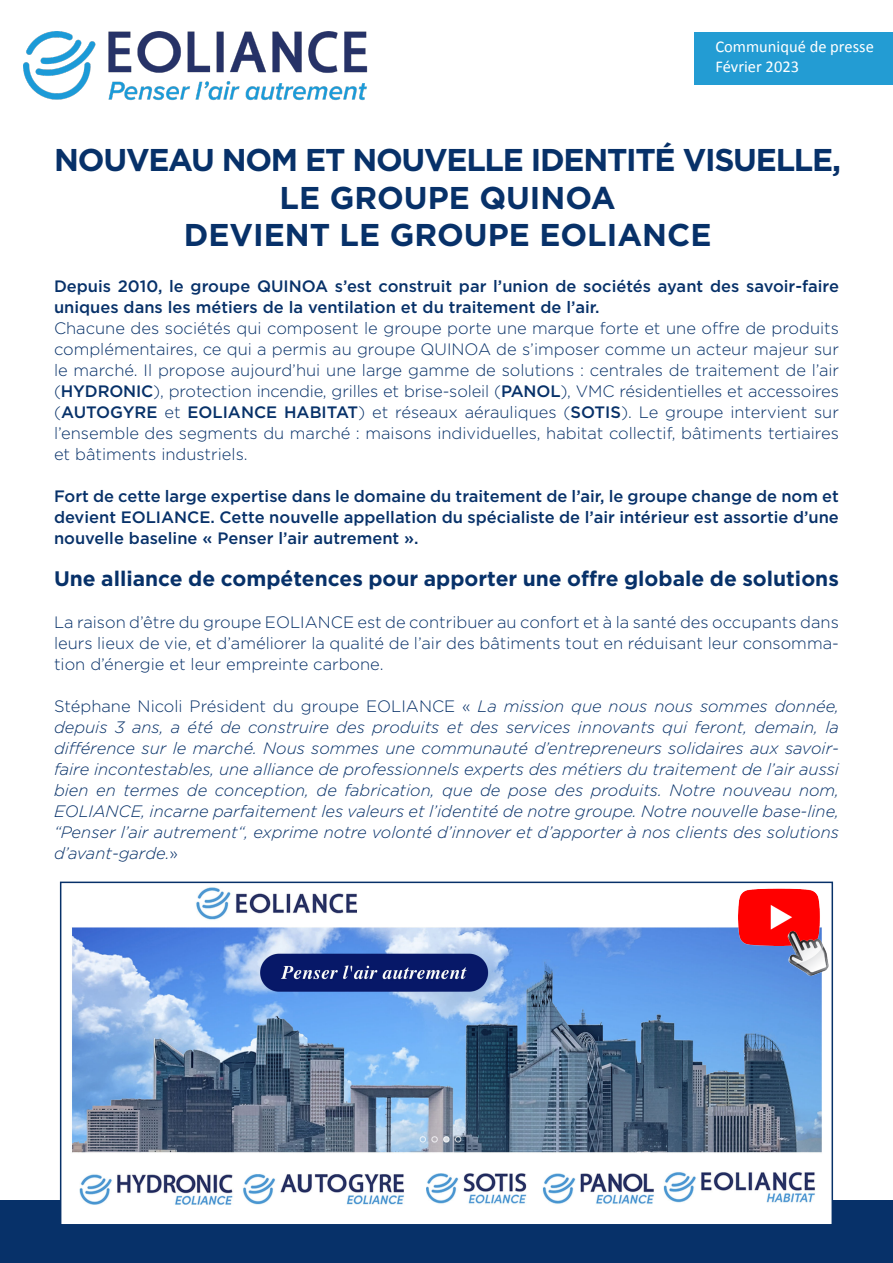
<style>
.page{position:relative;width:893px;height:1263px;background:#fff}
.page>*{position:absolute;margin:0;border:0;box-sizing:border-box;transform-origin:0 0}
.t1{font:700 31.5px/37.8px "Gotham";letter-spacing:-.04em;color:#073169;text-align:center}
.t2{font:700 31.5px "Gotham";color:#073169}
.t3{font:700 21px "Gotham";color:#073169}
.t4{font:300 16.5px/21px "Gotham";color:#073169;text-align:justify}
.t5{font:italic 300 16.5px/21px "Gotham";color:#073169;text-align:justify}
.t6{font:500 16.5px/21px "Gotham";color:#073169}
.t7{font:16.5px "Calibri";color:#fff}
.s1{font-weight:500}
.s2{font-style:normal}
</style>
<div class="page">
<img style="left:23px;top:32px;width:345px;height:69px">
<div style="left:695px;top:32px;width:198px;height:53px;background:#239cd3"></div>
<div style="left:0;top:1200px;width:893px;height:63px;background:#073169"></div>
<img style="left:63px;top:887px;width:767px;height:335px">
<div style="left:60px;top:881px;width:773px;height:344px;border:2px solid #073169"></div>
<img style="left:736px;top:881px;width:84px;height:81px">
<img style="left:783px;top:927px;width:50px;height:52px">
<p class="t7" style="left:715px;top:36px;width:160px">Communiqué de presse</p>
<p class="t7" style="left:715px;top:56px;width:85px">Février 2023</p>
<p class="t1" style="left:54px;top:140px;width:788px">NOUVEAU NOM ET NOUVELLE IDENTITÉ VISUELLE,<br>LE GROUPE QUINOA</p>
<p class="t2" style="left:184px;top:214px;width:529px">DEVIENT LE GROUPE EOLIANCE</p>
<p class="t6" style="left:54px;top:275px;width:786px">Depuis 2010, le groupe QUINOA s’est construit par l’union de sociétés ayant des savoir-faire uniques dans les métiers de la ventilation et du traitement de l’air.</p>
<p class="t4" style="left:54px;top:317px;width:786px">Chacune des sociétés qui composent le groupe porte une marque forte et une offre de produits complémentaires, ce qui a permis au groupe QUINOA de s’imposer comme un acteur majeur sur le marché. Il propose aujourd’hui une large gamme de solutions : centrales de traitement de l’air (<span class="s1">HYDRONIC</span>), protection incendie, grilles et brise-soleil (<span class="s1">PANOL</span>), VMC résidentielles et accessoires (<span class="s1">AUTOGYRE</span> et <span class="s1">EOLIANCE HABITAT</span>) et réseaux aérauliques (<span class="s1">SOTIS</span>). Le groupe intervient sur l’ensemble des segments du marché : maisons individuelles, habitat collectif, bâtiments tertiaires et bâtiments industriels.</p>
<p class="t6" style="left:54px;top:485px;width:786px;text-align:justify">Fort de cette large expertise dans le domaine du traitement de l’air, le groupe change de nom et devient EOLIANCE. Cette nouvelle appellation du spécialiste de l’air intérieur est assortie d’une nouvelle baseline « Penser l’air autrement ».</p>
<p class="t3" style="left:54px;top:564px;width:786px">Une alliance de compétences pour apporter une offre globale de solutions</p>
<p class="t4" style="left:54px;top:611px;width:786px">La raison d’être du groupe EOLIANCE est de contribuer au confort et à la santé des occupants dans leurs lieux de vie, et d’améliorer la qualité de l’air des bâtiments tout en réduisant leur consomma&shy;tion d’énergie et leur empreinte carbone.</p>
<p class="t5" style="left:54px;top:695px;width:787px"><span class="s2">Stéphane Nicoli Président du groupe EOLIANCE «</span> La mission que nous nous sommes donnée, depuis 3 ans, a été de construire des produits et des services innovants qui feront, demain, la différence sur le marché. Nous sommes une communauté d’entrepreneurs solidaires aux savoir&shy;faire incontestables, une alliance de professionnels experts des métiers du traitement de l’air aussi bien en termes de conception, de fabrication, que de pose des produits. Notre nouveau nom, EOLIANCE, incarne parfaitement les valeurs et l’identité de notre groupe. Notre nouvelle base-line, “Penser l’air autrement“, exprime notre volonté d’innover et d’apporter à nos clients des solutions d’avant-garde.<span class="s2">»</span></p>
</div>
